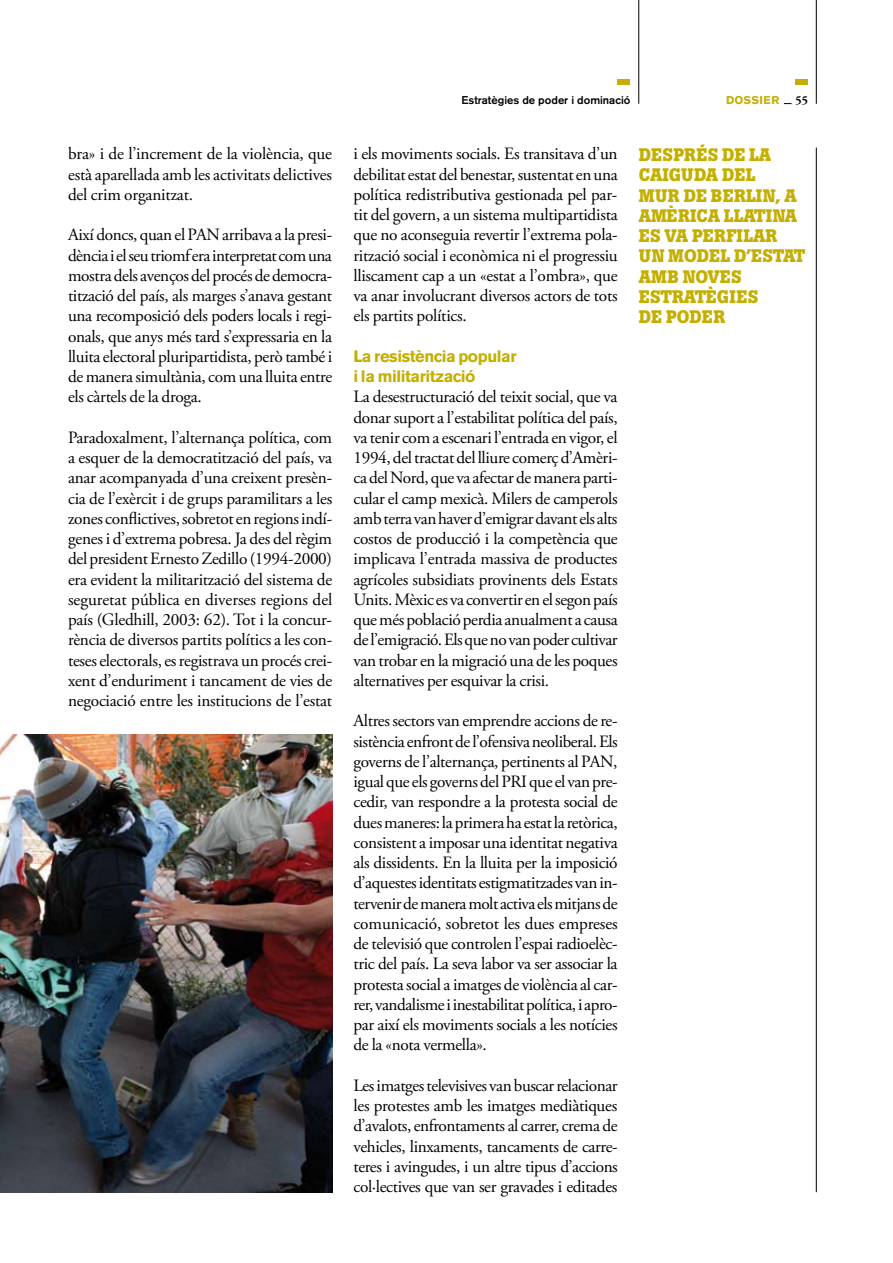
<style>
.page{position:relative;width:893px;height:1263px;background:#fff}
.page>*{position:absolute;margin:0;border:0;box-sizing:border-box;transform-origin:0 0}
.t1{font:700 18px/20.2px "Boton";color:#c4af00}
.t2{font:17.25px/20.2px "Adobe Garamond Pro";letter-spacing:-.02em;color:#000;text-align:justify}
.t3{font:700 16.5px/20.2px "Akzidenz Grotesk BE";letter-spacing:-.025em;color:#c4af00}
.t4{font:700 12px "Adobe Garamond Pro";color:#000}
.t5{font:500 11.25px "Akzidenz Grotesk BE";color:#000}
.t6{font:700 11.25px "Akzidenz Grotesk BE";letter-spacing:.03em;color:#c4af00}
</style>
<div class="page">
<div style="left:618px;top:79px;width:12px;height:6px;background:#c4af00"></div>
<div style="left:795px;top:79px;width:13px;height:6px;background:#c4af00"></div>
<hr style="left:816px;top:148px;width:1px;height:1044px;background:#000">
<hr style="left:816px;top:0;width:1px;height:104px;background:#000">
<hr style="left:638px;top:0;width:1px;height:104px;background:#000">
<img style="left:0;top:735px;width:332px;height:457px">
<p class="t2" style="left:68px;top:144px;width:266px">bra» i de l’increment de la violència, que està aparellada amb les activitats delictives del crim organitzat.</p>
<p class="t2" style="left:68px;top:225px;width:266px">Així doncs, quan el PAN arribava a la presi&shy;dència i el seu triomf era interpretat com una mostra dels avenços del procés de democra&shy;tització del país, als marges s’anava gestant una recomposició dels poders locals i regi&shy;onals, que anys més tard s’expressaria en la lluita electoral pluripartidista, però també i de manera simultània, com una lluita entre els càrtels de la droga.</p>
<p class="t2" style="left:68px;top:428px;width:266px">Paradoxalment, l’alternança política, com a esquer de la democratització del país, va anar acompanyada d’una creixent presèn&shy;cia de l’exèrcit i de grups paramilitars a les zones conflictives, sobretot en regions indí&shy;genes i d’extrema pobresa. Ja des del règim del president Ernesto Zedillo (1994-2000) era evident la militarització del sistema de seguretat pública en diverses regions del país (Gledhill, 2003: 62). Tot i la concur&shy;rència de diversos partits polítics a les con&shy;teses electorals, es registrava un procés crei&shy;xent d’enduriment i tancament de vies de negociació entre les institucions de l’estat</p>
<p class="t5" style="left:461px;top:93px;width:170px">Estratègies de poder i dominació</p>
<p class="t6" style="left:726px;top:93px;width:55px">Dossier</p>
<p class="t4" style="left:795px;top:93px;width:14px">55</p>
<p class="t2" style="left:353px;top:144px;width:266px">i els moviments socials. Es transitava d’un debilitat estat del benestar, sustentat en una política redistributiva gestionada pel par&shy;tit del govern, a un sistema multipartidista que no aconseguia revertir l’extrema pola&shy;rització social i econòmica ni el progressiu lliscament cap a un «estat a l’ombra», que va anar involucrant diversos actors de tots els partits polítics.</p>
<p class="t3" style="left:353px;top:346px;width:165px">La resistència popular i la militarització</p>
<p class="t2" style="left:353px;top:387px;width:266px">La desestructuració del teixit social, que va donar suport a l’estabilitat política del país, va tenir com a escenari l’entrada en vigor, el 1994, del tractat del lliure comerç d’Amèri&shy;ca del Nord, que va afectar de manera parti&shy;cular el camp mexicà. Milers de camperols amb terra van haver d’emigrar davant els alts costos de producció i la competència que implicava l’entrada massiva de productes agrícoles subsidiats provinents dels Estats Units. Mèxic es va convertir en el segon país que més població perdia anualment a causa de l’emigració. Els que no van poder cultivar van trobar en la migració una de les poques alternatives per esquivar la crisi.</p>
<p class="t2" style="left:353px;top:711px;width:266px">Altres sectors van emprendre accions de re&shy;sistència enfront de l’ofensiva neoliberal. Els governs de l’alternança, pertinents al PAN, igual que els governs del PRI que el van pre&shy;cedir, van respondre a la protesta social de dues maneres: la primera ha estat la retòrica, consistent a imposar una identitat negativa als dissidents. En la lluita per la imposició d’aquestes identitats estigmatitzades van in&shy;tervenir de manera molt activa els mitjans de comunicació, sobretot les dues empreses de televisió que controlen l’espai radioelèc&shy;tric del país. La seva labor va ser associar la protesta social a imatges de violència al car&shy;rer, vandalisme i inestabilitat política, i apro&shy;par així els moviments socials a les notícies de la «nota vermella».</p>
<p class="t2" style="left:353px;top:1076px;width:266px">Les imatges televisives van buscar relacionar les protestes amb les imatges mediàtiques d’avalots, enfrontaments al carrer, crema de vehicles, linxaments, tancaments de carre&shy;teres i avingudes, i un altre tipus d’accions col·lectives que van ser gravades i editades</p>
<p class="t1" style="left:639px;top:145px;width:168px">DESPRÉS DE LA<br>CAIGUDA DEL<br>MUR DE BERLIN, A<br>AMÈRICA LLATINA<br>ES VA PERFILAR<br>UN MODEL D’ESTAT<br>AMB NOVES<br>ESTRATÈGIES<br>DE PODER</p>
</div>
